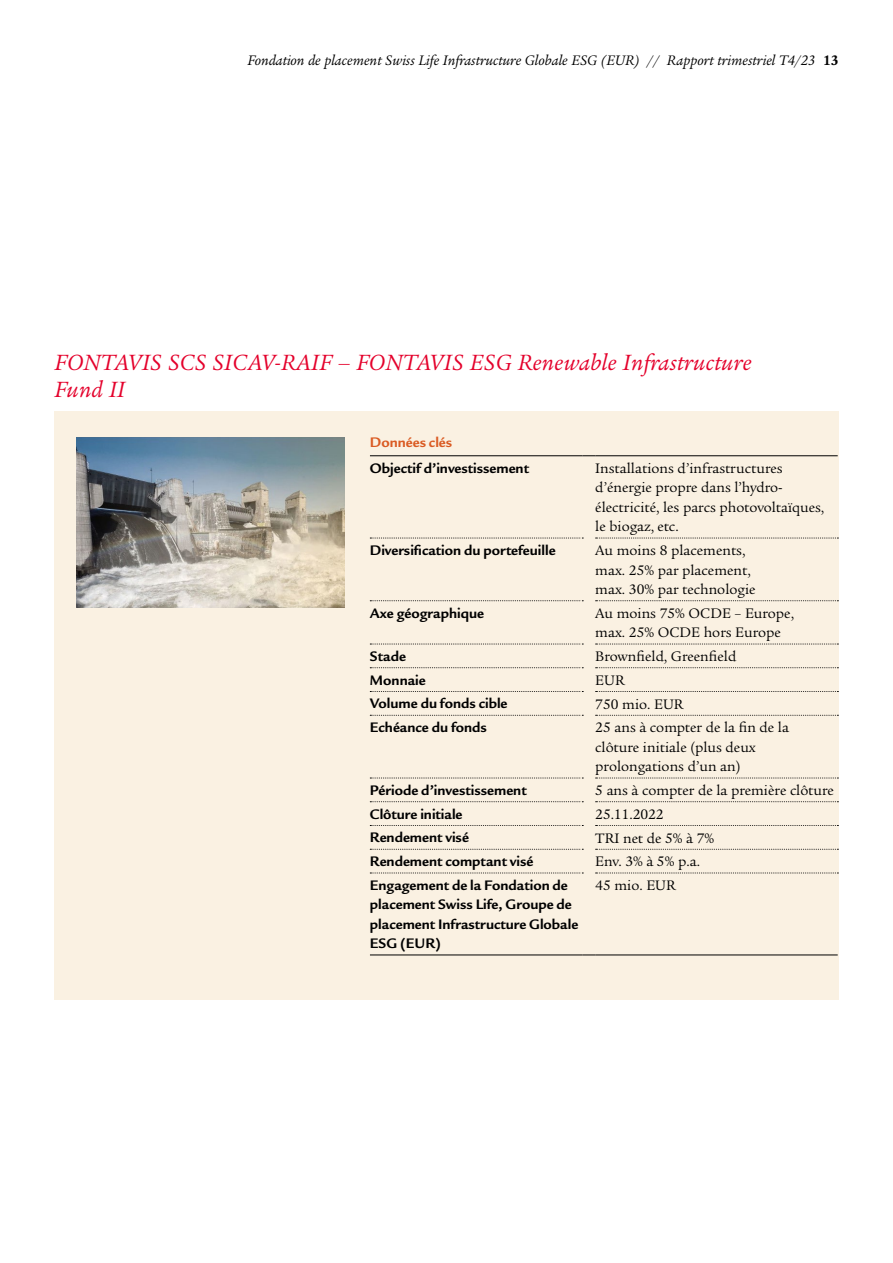
<style>
.page{position:relative;width:893px;height:1263px;background:#fff}
.page>*{position:absolute;margin:0;border:0;box-sizing:border-box;transform-origin:0 0}
.t1{font:italic 24px/27px "Legacy Serif ITC Pro";letter-spacing:.01em;color:#e4002b}
.Book_10_13pt_K{font:15px/19.5px "Legacy Serif ITC Pro";color:#000}
.Bold_10_13pt_K{font:700 15px/19.5px "Legacy Sans ITC Pro";color:#000}
.t2{font:italic 15px "Legacy Serif ITC Pro";color:#000}
.TabTitel_9_12_Farbe{font:700 15px "Legacy Sans ITC Pro";color:#da5b23}
.s1{font-weight:700;font-style:normal}
</style>
<div class="page">
<div style="left:54px;top:411px;width:784px;height:588px;background:#faf1e2"></div>
<img style="left:77px;top:438px;width:267px;height:170px">
<svg style="left:370px;top:538px;width:213px;height:1px"></svg>
<svg style="left:596px;top:538px;width:242px;height:1px"></svg>
<svg style="left:370px;top:600px;width:213px;height:1px"></svg>
<svg style="left:596px;top:600px;width:242px;height:1px"></svg>
<svg style="left:370px;top:667px;width:213px;height:1px"></svg>
<svg style="left:596px;top:667px;width:242px;height:1px"></svg>
<svg style="left:370px;top:691px;width:213px;height:1px"></svg>
<svg style="left:596px;top:691px;width:242px;height:1px"></svg>
<svg style="left:370px;top:715px;width:213px;height:1px"></svg>
<svg style="left:596px;top:715px;width:242px;height:1px"></svg>
<svg style="left:370px;top:778px;width:213px;height:1px"></svg>
<svg style="left:596px;top:778px;width:242px;height:1px"></svg>
<svg style="left:370px;top:801px;width:213px;height:1px"></svg>
<svg style="left:596px;top:801px;width:242px;height:1px"></svg>
<svg style="left:370px;top:825px;width:213px;height:1px"></svg>
<svg style="left:596px;top:825px;width:242px;height:1px"></svg>
<svg style="left:370px;top:849px;width:213px;height:1px"></svg>
<svg style="left:596px;top:849px;width:242px;height:1px"></svg>
<svg style="left:370px;top:873px;width:213px;height:1px"></svg>
<svg style="left:596px;top:873px;width:242px;height:1px"></svg>
<hr style="left:370px;top:455px;width:213px;height:1px;background:#000">
<hr style="left:595px;top:455px;width:243px;height:1px;background:#000">
<svg style="left:583px;top:455px;width:12px;height:1px"></svg>
<hr style="left:370px;top:954px;width:213px;height:1px;background:#000">
<svg style="left:583px;top:954px;width:12px;height:1px"></svg>
<hr style="left:595px;top:954px;width:243px;height:1px;background:#000">
<svg style="left:370px;top:644px;width:213px;height:1px"></svg>
<svg style="left:596px;top:644px;width:242px;height:1px"></svg>
<p class="t2" style="left:247px;top:51px;width:593px">Fondation de placement Swiss Life Infrastructure Globale ESG (EUR) // Rapport trimestriel T4/23 <span class="s1">13</span></p>
<h2 class="t1" style="left:54px;top:348px;width:699px">FONTAVIS SCS SICAV-RAIF – FONTAVIS ESG Renewable Infrastructure<br>Fund II</h2>
<p class="TabTitel_9_12_Farbe" style="left:370px;top:433px;width:84px">Données clés</p>
<p class="Bold_10_13pt_K" style="left:370px;top:458px;width:161px">Objectif d’investissement</p>
<p class="Book_10_13pt_K" style="left:595px;top:458px;width:230px">Installations d’infrastructures d’énergie propre dans l’hydro&shy;électricité, les parcs photovoltaïques, le biogaz, etc.</p>
<p class="Bold_10_13pt_K" style="left:370px;top:540px;width:187px">Diversification du portefeuille</p>
<p class="Book_10_13pt_K" style="left:595px;top:540px;width:152px">Au moins 8 placements,</p>
<p class="Book_10_13pt_K" style="left:595px;top:560px;width:162px">max. 25% par placement, max. 30% par technologie</p>
<p class="Bold_10_13pt_K" style="left:370px;top:603px;width:116px">Axe géographique</p>
<p class="Book_10_13pt_K" style="left:595px;top:603px;width:200px">Au moins 75% OCDE – Europe, max. 25% OCDE hors Europe</p>
<p class="Bold_10_13pt_K" style="left:370px;top:647px;width:38px">Stade</p>
<p class="Book_10_13pt_K" style="left:595px;top:646px;width:142px">Brownfield, Greenfield</p>
<p class="Bold_10_13pt_K" style="left:370px;top:670px;width:57px">Monnaie</p>
<p class="Book_10_13pt_K" style="left:595px;top:670px;width:31px">EUR</p>
<p class="Bold_10_13pt_K" style="left:370px;top:694px;width:139px">Volume du fonds cible</p>
<p class="Book_10_13pt_K" style="left:595px;top:694px;width:90px">750 mio. EUR</p>
<p class="Bold_10_13pt_K" style="left:370px;top:718px;width:118px">Echéance du fonds</p>
<p class="Book_10_13pt_K" style="left:595px;top:718px;width:195px">25 ans à compter de la fin de la clôture initiale (plus deux prolongations d’un an)</p>
<p class="Bold_10_13pt_K" style="left:370px;top:780px;width:158px">Période d’investissement</p>
<p class="Book_10_13pt_K" style="left:595px;top:780px;width:240px">5 ans à compter de la première clôture</p>
<p class="Bold_10_13pt_K" style="left:370px;top:804px;width:94px">Clôture initiale</p>
<p class="Book_10_13pt_K" style="left:595px;top:804px;width:70px">25.11.2022</p>
<p class="Bold_10_13pt_K" style="left:370px;top:828px;width:100px">Rendement visé</p>
<p class="Book_10_13pt_K" style="left:595px;top:828px;width:120px">TRI net de 5% à 7%</p>
<p class="Bold_10_13pt_K" style="left:370px;top:852px;width:165px">Rendement comptant visé</p>
<p class="Book_10_13pt_K" style="left:595px;top:852px;width:106px">Env. 3% à 5% p.a.</p>
<p class="Bold_10_13pt_K" style="left:370px;top:875px;width:210px">Engagement de la Fondation de placement Swiss Life, Groupe de placement Infrastructure Globale<br>ESG (EUR)</p>
<p class="Book_10_13pt_K" style="left:595px;top:875px;width:82px">45 mio. EUR</p>
</div>
